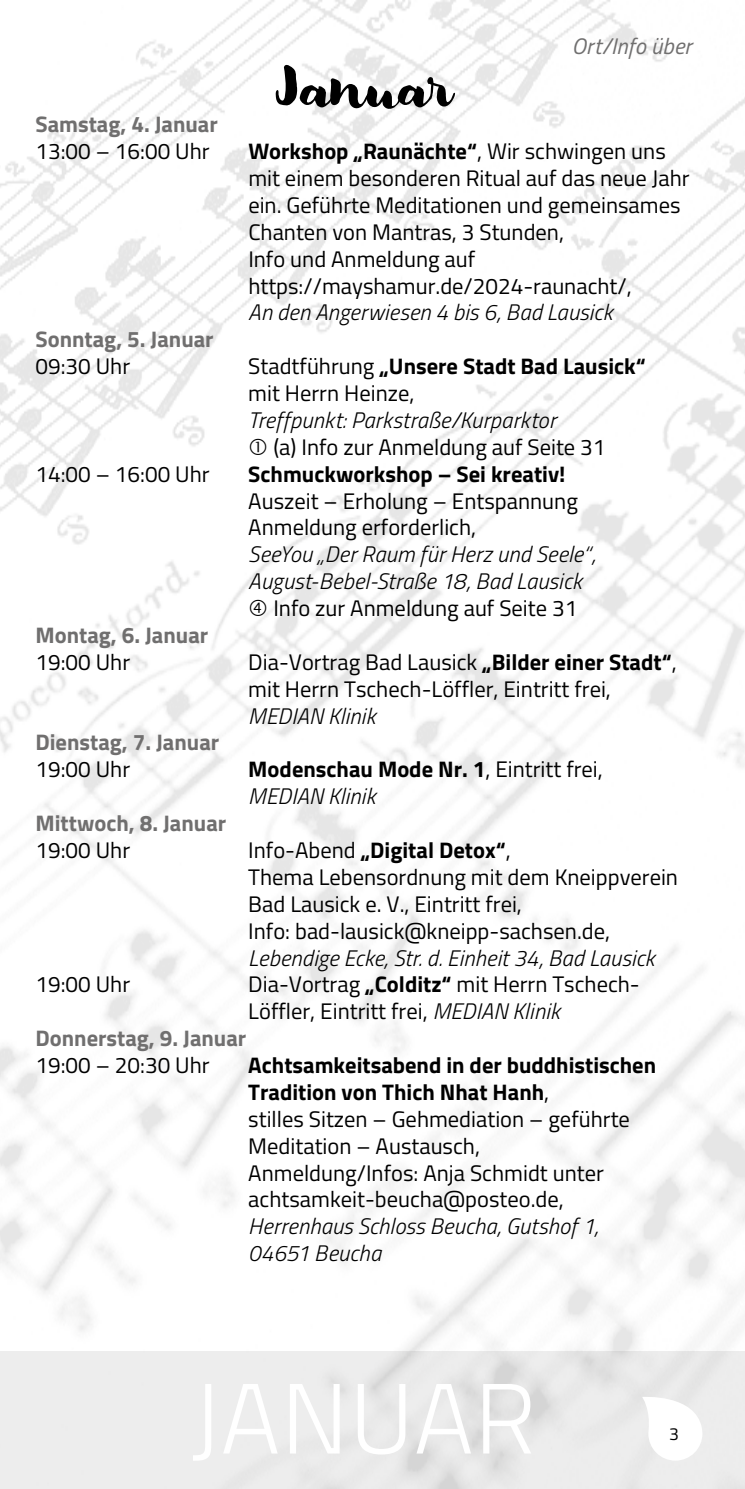
<style>
.page{position:relative;width:745px;height:1489px;background:#fff}
.page>*{position:absolute;margin:0;border:0;box-sizing:border-box;transform-origin:0 0}
.t1{font:300 100px "Titillium Web";letter-spacing:.01em;color:#fff}
.t2{font:50px "Modern Love";color:#000}
.t3{font:22.5px/26.8px "Titillium Web";color:#000}
.t4{font:italic 300 22.5px/26.8px "Titillium Web";letter-spacing:.01em;color:#000}
.t5{font:700 22.5px "Titillium Web";color:#706f6f}
.t6{font:700 22.5px/26.8px "Titillium Web";color:#000}
.t7{font:italic 22.5px "Titillium Web";letter-spacing:.01em;color:#706f6f}
.t8{font:17.5px "Titillium Web";color:#000}
.s1{font-weight:700}
.s2{font-weight:400}
.s3{font-weight:300;font-style:italic}
</style>
<div class="page">
<img style="left:0;top:0;width:744px;height:1350px">
<div style="left:0;top:1350px;width:744px;height:138px;background:#ededed"></div>
<svg style="left:642px;top:1393px;width:60px;height:67px"></svg>
<svg style="left:250px;top:438px;width:16px;height:17px"></svg>
<svg style="left:250px;top:599px;width:16px;height:17px"></svg>
<h2 class="t2" style="left:275px;top:59px;width:182px">Januar</h2>
<p class="t7" style="left:571px;top:29px;width:121px">Ort/Info über</p>
<p class="t5" style="left:35px;top:107px;width:184px">Samstag, 4. Januar</p>
<p class="t3" style="left:35px;top:137px;width:175px">13:00 – 16:00 Uhr</p>
<p class="t3" style="left:248px;top:137px;width:442px"><span class="s1">Workshop „Raunächte“</span>, Wir schwingen uns mit einem besonderen Ritual auf das neue Jahr ein. Geführte Meditationen und gemeinsames Chanten von Mantras, 3 Stunden,<br>Info und Anmeldung auf https://mayshamur.de/2024-raunacht/,</p>
<p class="t4" style="left:248px;top:298px;width:365px">An den Angerwiesen 4 bis 6, Bad Lausick</p>
<p class="t5" style="left:35px;top:322px;width:180px">Sonntag, 5. Januar</p>
<p class="t3" style="left:35px;top:352px;width:96px">09:30 Uhr</p>
<p class="t3" style="left:248px;top:352px;width:398px">Stadtführung <span class="s1">„Unsere Stadt Bad Lausick“ </span>mit Herrn Heinze,</p>
<p class="t4" style="left:248px;top:405px;width:309px">Treffpunkt: Parkstraße/Kurparktor</p>
<p class="t3" style="left:273px;top:432px;width:333px">(a) Info zur Anmeldung auf Seite 31</p>
<p class="t3" style="left:35px;top:459px;width:175px">14:00 – 16:00 Uhr</p>
<p class="t6" style="left:248px;top:459px;width:318px">Schmuckworkshop – Sei kreativ!</p>
<p class="t3" style="left:248px;top:486px;width:331px">Auszeit – Erholung – Entspannung<br>Anmeldung erforderlich,</p>
<p class="t4" style="left:248px;top:540px;width:349px">SeeYou „Der Raum für Herz und Seele“,<br>August-Bebel-Straße 18, Bad Lausick</p>
<p class="t3" style="left:273px;top:593px;width:305px">Info zur Anmeldung auf Seite 31</p>
<p class="t5" style="left:35px;top:618px;width:174px">Montag, 6. Januar</p>
<p class="t3" style="left:35px;top:647px;width:96px">19:00 Uhr</p>
<p class="t3" style="left:248px;top:647px;width:429px">Dia-Vortrag Bad Lausick <span class="s1">„Bilder einer Stadt“</span>, mit Herrn Tschech-Löffler, Eintritt frei,</p>
<p class="t4" style="left:248px;top:701px;width:129px">MEDIAN Klinik</p>
<p class="t5" style="left:35px;top:725px;width:185px">Dienstag, 7. Januar</p>
<p class="t3" style="left:35px;top:755px;width:96px">19:00 Uhr</p>
<p class="t6" style="left:248px;top:755px;width:356px">Modenschau Mode Nr. 1<span class="s2">, Eintritt frei,<br></span><span class="s3">MEDIAN Klinik</span></p>
<p class="t5" style="left:35px;top:806px;width:192px">Mittwoch, 8. Januar</p>
<p class="t3" style="left:35px;top:835px;width:96px">19:00 Uhr</p>
<p class="t3" style="left:248px;top:835px;width:431px">Info-Abend <span class="s1">„Digital Detox“</span>,<br>Thema Lebensordnung mit dem Kneippverein Bad Lausick e. V., Eintritt frei,<br>Info: bad-lausick@kneipp-sachsen.de,</p>
<p class="t4" style="left:248px;top:943px;width:408px">Lebendige Ecke, Str. d. Einheit 34, Bad Lausick</p>
<p class="t3" style="left:35px;top:970px;width:96px">19:00 Uhr</p>
<p class="t3" style="left:248px;top:970px;width:393px">Dia-Vortrag <span class="s1">„Colditz“</span> mit Herrn Tschech-<br>Löffler, Eintritt frei, <span class="s3">MEDIAN Klinik</span></p>
<p class="t5" style="left:35px;top:1021px;width:212px">Donnerstag, 9. Januar</p>
<p class="t3" style="left:35px;top:1050px;width:175px">19:00 – 20:30 Uhr</p>
<p class="t3" style="left:248px;top:1050px;width:409px"><span class="s1">Achtsamkeitsabend in der buddhistischen Tradition von Thich Nhat Hanh</span>,<br>stilles Sitzen – Gehmediation – geführte Meditation – Austausch,<br>Anmeldung/Infos: Anja Schmidt unter achtsamkeit-beucha@posteo.de,</p>
<p class="t4" style="left:248px;top:1211px;width:351px">Herrenhaus Schloss Beucha, Gutshof 1,<br>04651 Beucha</p>
<h1 class="t1" style="left:191px;top:1345px;width:346px">JANUAR</h1>
<p class="t8" style="left:668px;top:1420px;width:11px">3</p>
</div>
